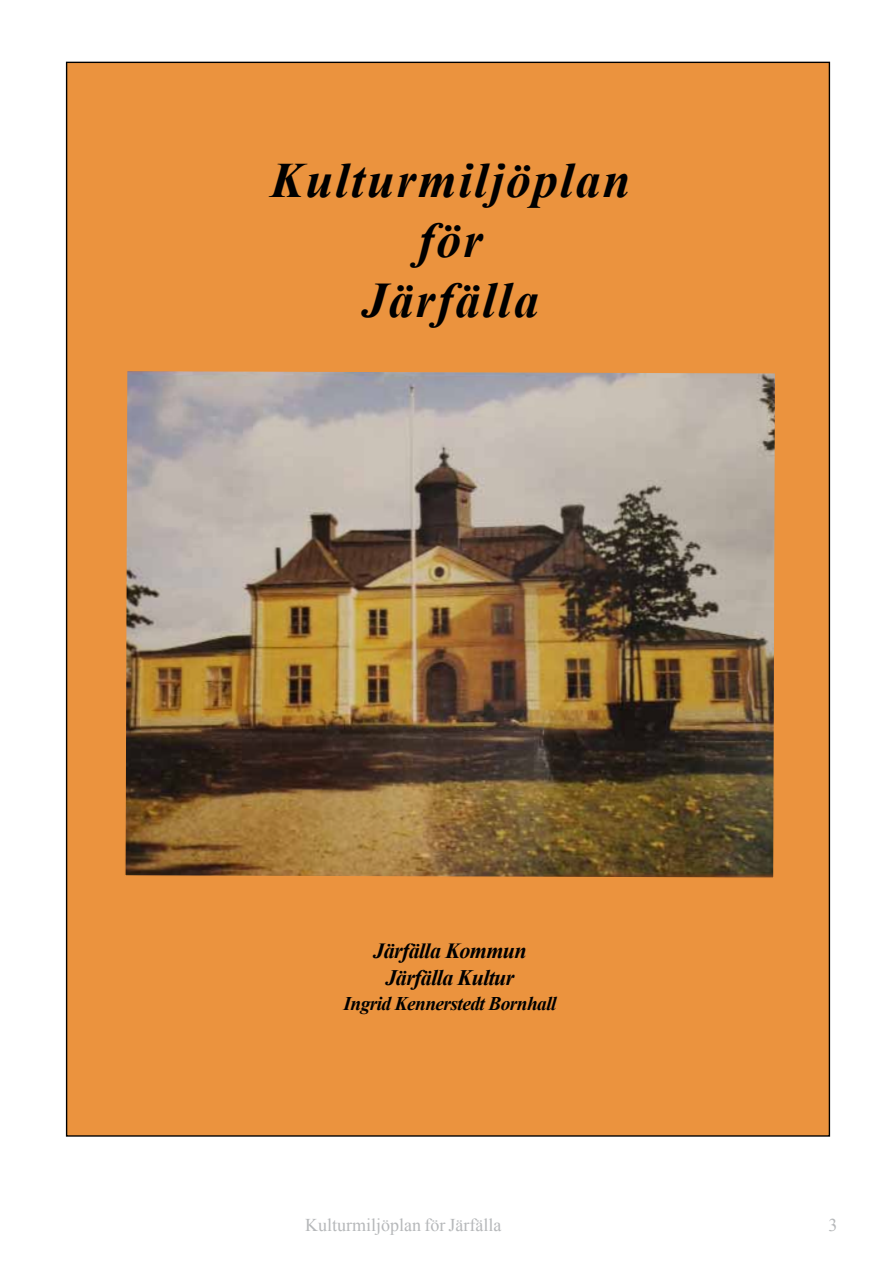
<style>
.page{position:relative;width:893px;height:1263px;background:#fff}
.page>*{position:absolute;margin:0;border:0;box-sizing:border-box;transform-origin:0 0}
.t1{font:italic 700 49.8px/59.7px "Times New Roman";letter-spacing:.04em;color:#000;text-align:center}
.t2{font:italic 700 22.05px/26.5px "Times New Roman";letter-spacing:-.03em;color:#000;text-align:center}
.t3{font:italic 700 19.35px "Times New Roman";letter-spacing:-.03em;color:#000}
.t4{font:18px "Times New Roman";color:#b6b8ba}
</style>
<div class="page">
<div style="left:67px;top:62px;width:762px;height:1074px;background:#eb933e"></div>
<img style="left:125px;top:371px;width:650px;height:507px">
<h1 class="t1" style="left:271px;top:149px;width:361px">Kulturmiljöplan för<br>Järfälla</h1>
<p class="t2" style="left:373px;top:937px;width:155px">Järfälla Kommun<br>Järfälla Kultur</p>
<p class="t3" style="left:344px;top:990px;width:214px">Ingrid Kennerstedt Bornhall</p>
<p class="t4" style="left:305px;top:1213px;width:198px">Kulturmiljöplan för Järfälla</p>
<p class="t4" style="left:828px;top:1213px;width:10px">3</p>
</div>
